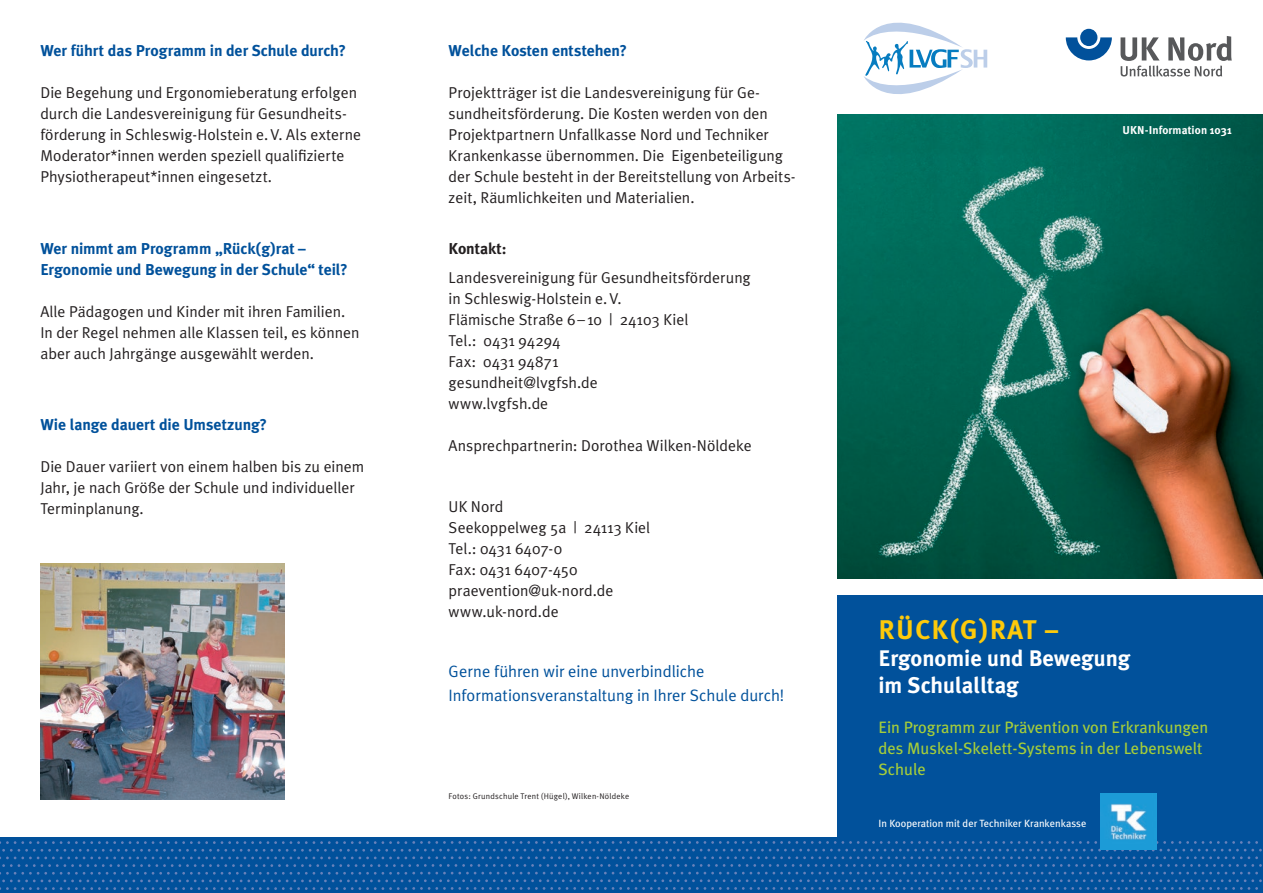
<style>
.page{position:relative;width:1263px;height:893px;background:#fff}
.page>*{position:absolute;margin:0;border:0;box-sizing:border-box;transform-origin:0 0}
.t1{font:700 27px "Meta Plus";letter-spacing:.05em;color:#feca0a}
.t2{font:700 22.5px/27px "Meta Plus";color:#fff}
.t3{font:16.5px/21px "Meta Plus";color:#a6ce39}
.t4{font:16.5px/24px "Meta Plus Normal";color:#01519b}
.t5{font:15.75px/21px "Meta Plus Normal";color:#231f20}
.t6{font:700 15.75px/21px "Meta Plus";letter-spacing:-.005em;color:#01519b}
.t7{font:700 15.75px "Meta Plus";color:#231f20}
.t8{font:700 11.4px "Meta Plus";letter-spacing:.01em;color:#fff}
.t9{font:10.5px "Meta Plus";color:#fff}
.t10{font:8.25px "Meta Plus Normal";letter-spacing:.025em;color:#231f20}
</style>
<div class="page">
<img style="left:838px;top:115px;width:425px;height:463px">
<div style="left:838px;top:595px;width:425px;height:298px;background:#01519b"></div>
<div style="left:0;top:838px;width:839px;height:55px;background:#01519b"></div>
<svg style="left:1066px;top:37px;width:46px;height:23px"></svg>
<div style="left:1080px;top:29px;width:17px;height:17px;background:#01519b;border-radius:50%"></div>
<svg style="left:1120px;top:36px;width:112px;height:41px"></svg>
<svg style="left:0;top:841px;width:1262px;height:49px"></svg>
<svg style="left:863px;top:22px;width:124px;height:99px"></svg>
<img style="left:1100px;top:793px;width:57px;height:56px">
<img style="left:40px;top:563px;width:245px;height:236px">
<p class="t6" style="left:40px;top:40px;width:307px">Wer führt das Programm in der Schule durch?</p>
<p class="t5" style="left:40px;top:82px;width:322px">Die Begehung und Ergonomieberatung erfolgen durch die Landesvereinigung für Gesundheits&shy;förderung in Schleswig-Holstein e. V. Als externe Moderator*innen werden speziell qualifizierte Physiotherapeut*innen eingesetzt.</p>
<p class="t6" style="left:40px;top:238px;width:309px">Wer nimmt am Programm „Rück(g)rat –<br>Ergonomie und Bewegung in der Schule“ teil?</p>
<p class="t5" style="left:40px;top:301px;width:321px">Alle Pädagogen und Kinder mit ihren Familien.<br>In der Regel nehmen alle Klassen teil, es können aber auch Jahrgänge ausgewählt werden.</p>
<p class="t6" style="left:40px;top:414px;width:228px">Wie lange dauert die Umsetzung?</p>
<p class="t5" style="left:40px;top:456px;width:325px">Die Dauer variiert von einem halben bis zu einem<br>Jahr, je nach Größe der Schule und individueller<br>Termin planung.</p>
<p class="t6" style="left:449px;top:40px;width:180px">Welche Kosten entstehen?</p>
<p class="t5" style="left:449px;top:82px;width:349px">Projektträger ist die Landesvereinigung für Ge&shy;sundheitsförderung. Die Kosten werden von den Projektpartnern Unfallkasse Nord und Techniker Krankenkasse übernommen. Die Eigenbeteiligung der Schule besteht in der Bereitstellung von Arbeits&shy;zeit, Räumlichkeiten und Materialien.</p>
<p class="t7" style="left:449px;top:239px;width:59px">Kontakt:</p>
<p class="t5" style="left:449px;top:267px;width:304px">Landesvereinigung für Gesundheitsförderung in Schleswig-Holstein e. V.<br>Flämische Straße 6 – 10 | 24103 Kiel<br>Tel.: 0431 94294<br>Fax: 0431 94871<br>gesundheit@lvgfsh.de<br>www.lvgfsh.de</p>
<p class="t5" style="left:449px;top:435px;width:305px">Ansprechpartnerin: Dorothea Wilken-Nöldeke</p>
<p class="t5" style="left:449px;top:496px;width:203px">UK Nord<br>Seekoppelweg 5a | 24113 Kiel<br>Tel.: 0431 6407-0<br>Fax: 0431 6407-450 praevention@uk-nord.de www.uk-nord.de</p>
<p class="t4" style="left:449px;top:659px;width:337px">Gerne führen wir eine unverbindliche<br>Informationsveranstaltung in Ihrer Schule durch!</p>
<p class="t10" style="left:449px;top:792px;width:182px">Fotos: Grundschule Trent (Hügel), Wilken-Nöldeke</p>
<p class="t8" style="left:1122px;top:123px;width:111px">UKN-Information 1031</p>
<h1 class="t1" style="left:878px;top:614px;width:181px">RÜCK(G)RAT –</h1>
<h2 class="t2" style="left:878px;top:644px;width:253px">Ergonomie und Bewegung im Schulalltag</h2>
<p class="t3" style="left:878px;top:716px;width:331px">Ein Programm zur Prävention von Erkrankungen des Muskel-Skelett-Systems in der Lebenswelt<br>Schule</p>
<p class="t9" style="left:878px;top:817px;width:209px">In Kooperation mit der Techniker Krankenkasse</p>
</div>
